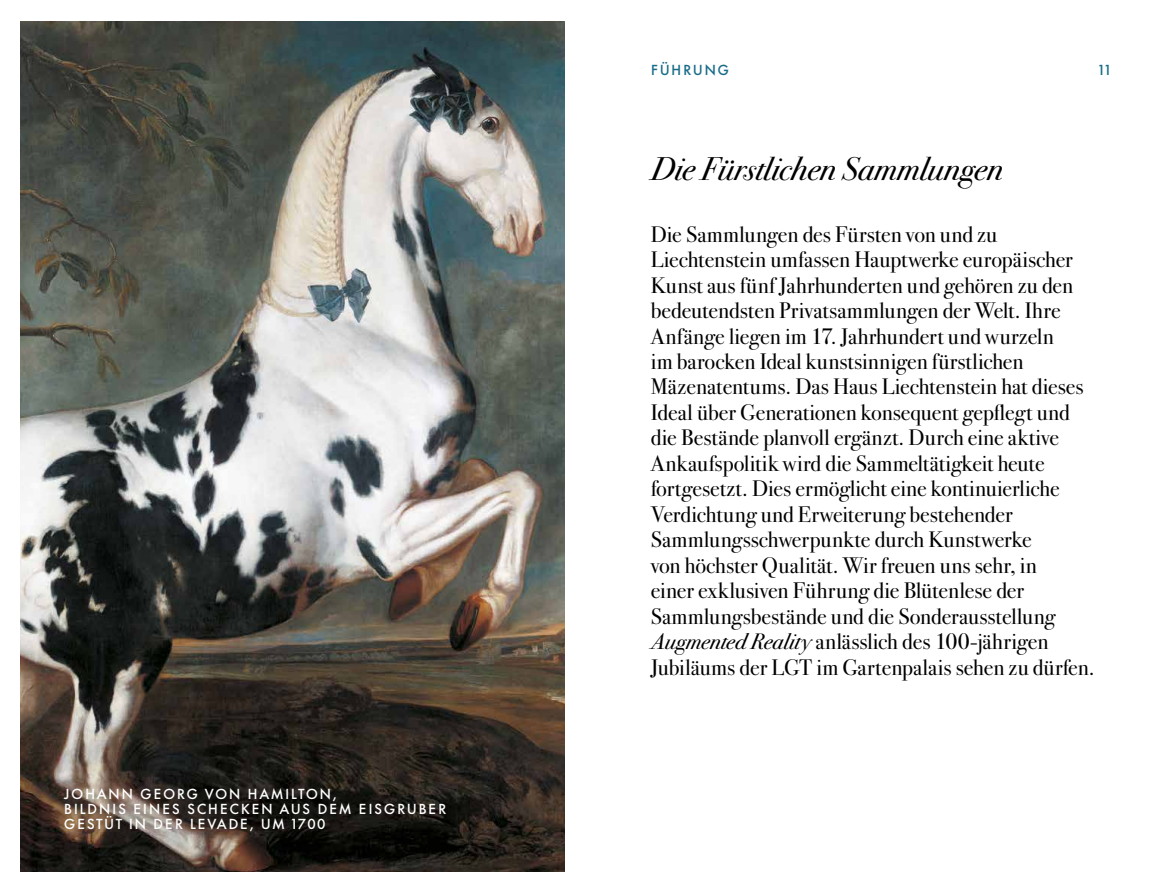
<style>
.page{position:relative;width:1174px;height:893px;background:#fff}
.page>*{position:absolute;margin:0;border:0;box-sizing:border-box;transform-origin:0 0}
.t1{font:italic 33px "Bodoni Sev ITC Pro";color:#000}
.t2{font:22.5px/25.5px "Bodoni Sev ITC Pro";letter-spacing:.005em;color:#000}
.t3{font:500 13.5px/15px "Futura Now Text";letter-spacing:.11em;color:#fff}
.t4{font:500 13.5px "Futura Now Text";letter-spacing:.11em;color:#186c88}
.s1{font-style:italic}
</style>
<div class="page">
<img style="left:20px;top:21px;width:544px;height:851px">
<p class="t3" style="left:64px;top:785px;width:384px">JOHANN GEORG VON HAMILTON,<br>BILDNIS EINES SCHECKEN AUS DEM EISGRUBER<br>GESTÜT IN DER LEVADE, UM 1700</p>
<p class="t4" style="left:651px;top:59px;width:80px">FÜHRUNG</p>
<p class="t4" style="left:1099px;top:59px;width:12px">11</p>
<h1 class="t1" style="left:651px;top:145px;width:354px">Die Fürstlichen Sammlungen</h1>
<p class="t2" style="left:651px;top:221px;width:445px">Die Sammlungen des Fürsten von und zu Liechtenstein umfassen Hauptwerke europäischer Kunst aus fünf Jahrhunderten und gehören zu den bedeutendsten Privatsammlungen der Welt. Ihre Anfänge liegen im 17. Jahrhundert und wurzeln<br>im barocken Ideal kunstsinnigen fürstlichen Mäzenatentums. Das Haus Liechtenstein hat dieses Ideal über Generationen konsequent gepflegt und die Bestände planvoll ergänzt. Durch eine aktive Ankaufspolitik wird die Sammeltätigkeit heute fortgesetzt. Dies ermöglicht eine kontinuierliche Verdichtung und Erweiterung bestehender Sammlungsschwerpunkte durch Kunstwerke<br>von höchster Qualität. Wir freuen uns sehr, in<br>einer exklusiven Führung die Blütenlese der Sammlungsbestände und die Sonderausstellung <span class="s1">Augmented Reality</span> anlässlich des 100-jährigen Jubiläums der LGT im Gartenpalais sehen zu dürfen.</p>
</div>
